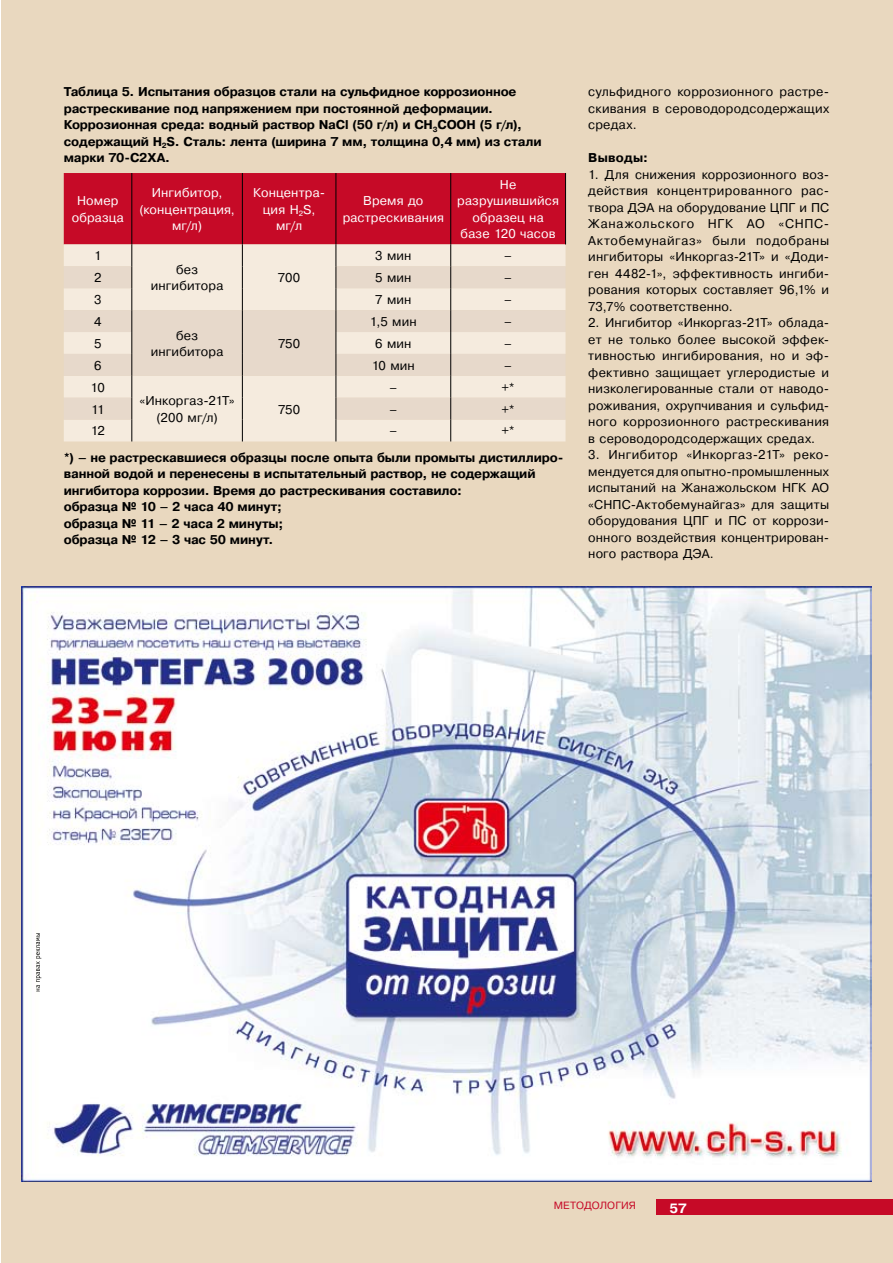
<style>
.page{position:relative;width:893px;height:1263px;background:#fff}
.page>*{position:absolute;margin:0;border:0;box-sizing:border-box;transform-origin:0 0}
.t1{font:700 13.5px "Pragmatica C";color:#fff}
.t2{font:12.75px/16.5px "Pragmatica C";letter-spacing:.015em;color:#000;text-align:justify}
.t3{font:700 12.75px/16.5px "Pragmatica C";letter-spacing:-.01em;color:#000}
.t4{font:12.75px/16.5px "Pragmatica C";letter-spacing:.015em;color:#fff;text-align:center}
.t5{font:10.5px "Pragmatica C";color:#c60a27}
</style>
<div class="page">
<div style="left:2px;top:0;width:891px;height:1263px;background:#e9d8bf"></div>
<div style="left:656px;top:1199px;width:237px;height:16px;background:#c60a27"></div>
<svg style="left:64px;top:173px;width:502px;height:268px"></svg>
<hr style="left:131px;top:173px;width:1px;height:71px;background:#000">
<hr style="left:242px;top:173px;width:1px;height:71px;background:#000">
<hr style="left:336px;top:173px;width:1px;height:71px;background:#000">
<hr style="left:450px;top:173px;width:1px;height:71px;background:#000">
<hr style="left:565px;top:173px;width:1px;height:71px;background:#000">
<img style="left:21px;top:586px;width:851px;height:596px">
<svg style="left:36px;top:933px;width:5px;height:58px"></svg>
<p class="t3" style="left:64px;top:84px;width:479px">Таблица 5. Испытания образцов стали на сульфидное коррозионное растрескивание под напряжением при постоянной деформации.<br>Коррозионная среда: водный раствор NaCl (50 г/л) и СН<sub>3</sub>СООН (5 г/л), содержащий H<sub>2</sub>S. Сталь: лента (ширина 7 мм, толщина 0,4 мм) из стали марки 70-С2ХА.</p>
<p class="t4" style="left:72px;top:193px;width:54px">Номер образца</p>
<p class="t4" style="left:139px;top:185px;width:97px">Ингибитор, (концентрация, мг/л)</p>
<p class="t4" style="left:253px;top:185px;width:73px">Концентра&shy;ция H<sub>2</sub>S, мг/л</p>
<p class="t4" style="left:343px;top:193px;width:103px">Время до растрескивания</p>
<p class="t4" style="left:457px;top:176px;width:103px">Не разрушившийся образец на базе 120 часов</p>
<p class="t2" style="left:94px;top:248px;width:9px">1</p>
<p class="t2" style="left:375px;top:248px;width:38px">3 мин</p>
<p class="t2" style="left:504px;top:248px;width:9px">–</p>
<p class="t2" style="left:151px;top:261px;width:74px;text-align:center">без ингибитора</p>
<p class="t2" style="left:278px;top:270px;width:24px">700</p>
<p class="t2" style="left:94px;top:270px;width:9px">2</p>
<p class="t2" style="left:375px;top:270px;width:38px">5 мин</p>
<p class="t2" style="left:504px;top:270px;width:9px">–</p>
<p class="t2" style="left:94px;top:292px;width:9px">3</p>
<p class="t2" style="left:375px;top:292px;width:38px">7 мин</p>
<p class="t2" style="left:504px;top:292px;width:9px">–</p>
<p class="t2" style="left:94px;top:313px;width:9px">4</p>
<p class="t2" style="left:151px;top:327px;width:74px;text-align:center">без ингибитора</p>
<p class="t2" style="left:278px;top:335px;width:24px">750</p>
<p class="t2" style="left:370px;top:313px;width:48px">1,5 мин</p>
<p class="t2" style="left:504px;top:313px;width:9px">–</p>
<p class="t2" style="left:94px;top:335px;width:9px">5</p>
<p class="t2" style="left:375px;top:335px;width:38px">6 мин</p>
<p class="t2" style="left:504px;top:335px;width:9px">–</p>
<p class="t2" style="left:94px;top:357px;width:9px">6</p>
<p class="t2" style="left:372px;top:357px;width:45px">10 мин</p>
<p class="t2" style="left:504px;top:357px;width:9px">–</p>
<p class="t2" style="left:91px;top:379px;width:16px">10</p>
<p class="t2" style="left:140px;top:393px;width:96px;text-align:center">«Инкоргаз-21Т» (200 мг/л)</p>
<p class="t2" style="left:278px;top:401px;width:24px">750</p>
<p class="t2" style="left:389px;top:379px;width:9px">–</p>
<p class="t2" style="left:502px;top:379px;width:15px">+*</p>
<p class="t2" style="left:91px;top:401px;width:15px">11</p>
<p class="t2" style="left:389px;top:401px;width:9px">–</p>
<p class="t2" style="left:502px;top:401px;width:15px">+*</p>
<p class="t2" style="left:91px;top:423px;width:16px">12</p>
<p class="t2" style="left:389px;top:423px;width:9px">–</p>
<p class="t2" style="left:502px;top:423px;width:15px">+*</p>
<p class="t3" style="left:64px;top:449px;width:501px">*) – не растрескавшиеся образцы после опыта были промыты дистиллиро&shy;ванной водой и перенесены в испытательный раствор, не содержащий ингибитора коррозии. Время до растрескивания составило:<br>образца № 10 – 2 часа 40 минут;<br>образца № 11 – 2 часа 2 минуты;<br>образца № 12 – 3 час 50 минут.</p>
<p class="t2" style="left:588px;top:84px;width:242px">сульфидного коррозионного растре&shy;скивания в сероводородсодержащих средах.</p>
<p class="t3" style="left:588px;top:150px;width:61px">Выводы:</p>
<p class="t2" style="left:588px;top:166px;width:242px">1. Для снижения коррозионного воз&shy;действия концентрированного рас&shy;твора ДЭА на оборудование ЦПГ и ПС Жанажольского НГК АО «СНПС-Актобемунайгаз» были подобраны ингибиторы «Инкоргаз-21Т» и «Доди&shy;ген 4482-1», эффективность ингиби&shy;рования которых составляет 96,1% и 73,7% соответственно.</p>
<p class="t2" style="left:588px;top:315px;width:242px">2. Ингибитор «Инкоргаз-21Т» облада&shy;ет не только более высокой эффек&shy;тивностью ингибирования, но и эф&shy;фективно защищает углеродистые и низколегированные стали от наводо&shy;роживания, охрупчивания и сульфид&shy;ного коррозионного растрескивания в сероводородсодержащих средах.</p>
<p class="t2" style="left:588px;top:447px;width:242px">3. Ингибитор «Инкоргаз-21Т» реко&shy;мендуется для опытно-промышленных испытаний на Жанажольском НГК АО «СНПС-Актобемунайгаз» для защиты оборудования ЦПГ и ПС от коррози&shy;онного воздействия концентрирован&shy;ного раствора ДЭА.</p>
<p class="t5" style="left:554px;top:1199px;width:9px">методология</p>
<p class="t1" style="left:669px;top:1200px;width:19px">57</p>
</div>
